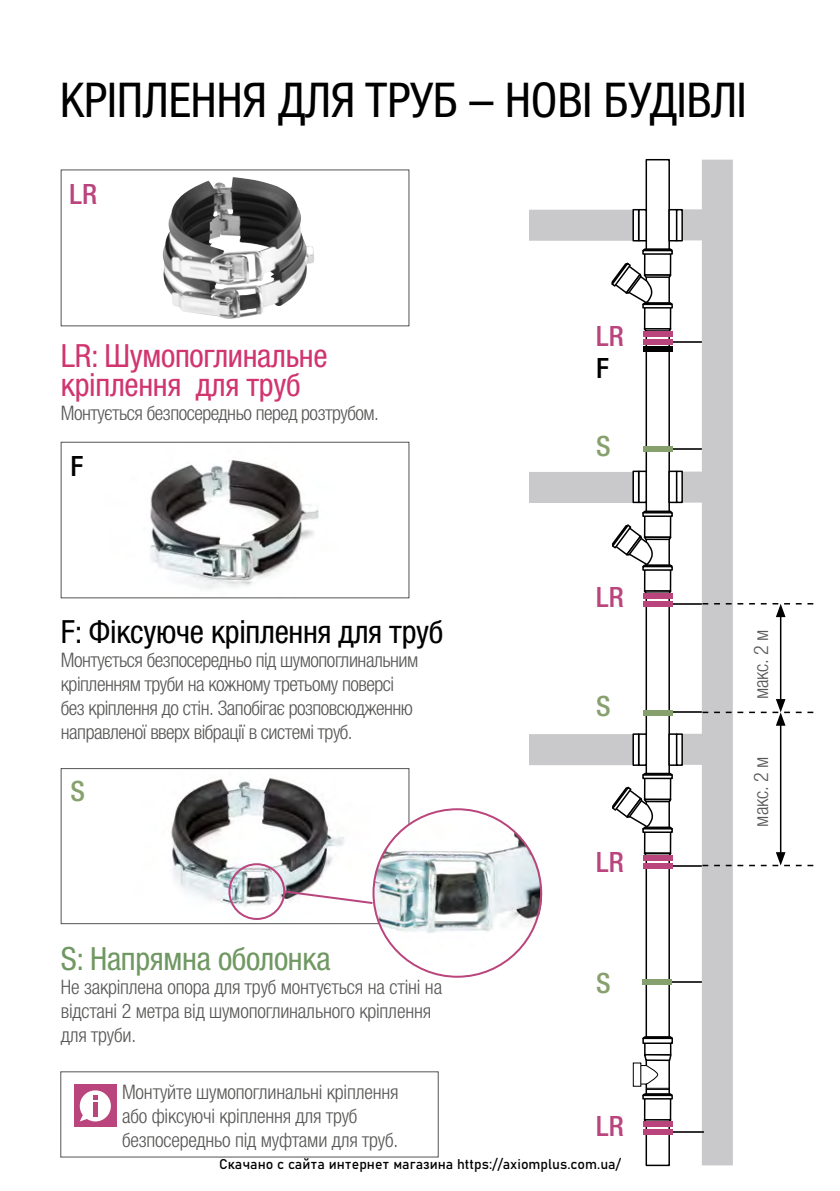
<style>
.page{position:relative;width:840px;height:1191px;background:#fff}
.page>*{position:absolute;margin:0;border:0;box-sizing:border-box;transform-origin:0 0}
.t1{font:condensed 48px "Helvetica Neue LTW1 G";color:#000}
.t2{font:condensed 32px/28.8px "Helvetica Neue LTW1 G";letter-spacing:-.01em;color:#d1356f}
.t3{font:condensed 32px "Helvetica Neue LTW1 G";letter-spacing:-.01em;color:#000}
.t4{font:condensed 32px "Helvetica Neue LTW1 G";letter-spacing:-.01em;color:#709862}
.t5{font:500 condensed 28px "Helvetica Neue LTW1 G";color:#ba457d}
.t6{font:500 condensed 28px "Helvetica Neue LTW1 G";color:#87a16e}
.t7{font:500 condensed 28px "Helvetica Neue LTW1 G";color:#000}
.t8{font:300 condensed 20px/24px "Helvetica Neue LTW1 G";letter-spacing:-.025em;color:#575756}
.t9{font:14px "Bahnschrift";color:#000}
</style>
<div class="page">
<img style="left:171px;top:778px;width:152px;height:126px">
<div style="left:61px;top:768px;width:348px;height:156px;border:1px solid #545454"></div>
<hr style="left:671px;top:341px;width:30px;height:1px;background:#333">
<hr style="left:671px;top:448px;width:31px;height:1px;background:#333">
<hr style="left:671px;top:603px;width:31px;height:1px;background:#333">
<hr style="left:671px;top:711px;width:31px;height:2px;background:#333">
<hr style="left:671px;top:981px;width:31px;height:1px;background:#333">
<hr style="left:671px;top:865px;width:32px;height:1px;background:#333">
<svg style="left:681px;top:160px;width:51px;height:1005px;fill:#c9c9cc"></svg>
<svg style="left:529px;top:159px;width:147px;height:1007px"></svg>
<svg style="left:637px;top:209px;width:9px;height:32px"></svg>
<svg style="left:632px;top:209px;width:7px;height:32px"></svg>
<div style="left:668px;top:209px;width:9px;height:32px;background:#fff;border:2px solid #000"></div>
<svg style="left:675px;top:209px;width:7px;height:32px"></svg>
<svg style="left:637px;top:470px;width:9px;height:33px"></svg>
<svg style="left:632px;top:470px;width:7px;height:33px"></svg>
<div style="left:668px;top:470px;width:9px;height:33px;background:#fff;border:2px solid #000"></div>
<svg style="left:675px;top:470px;width:7px;height:33px"></svg>
<svg style="left:637px;top:733px;width:9px;height:33px"></svg>
<svg style="left:632px;top:733px;width:7px;height:33px"></svg>
<div style="left:668px;top:733px;width:9px;height:33px;background:#fff;border:2px solid #000"></div>
<svg style="left:675px;top:733px;width:7px;height:33px"></svg>
<hr style="left:671px;top:1131px;width:32px;height:1px;background:#333">
<div style="left:642px;top:1128px;width:30px;height:6px;background:#ba457d"></div>
<div style="left:642px;top:1121px;width:30px;height:5px;background:#ba457d"></div>
<img style="left:162px;top:177px;width:152px;height:142px">
<img style="left:150px;top:460px;width:169px;height:129px">
<div style="left:61px;top:442px;width:348px;height:156px;border:1px solid #545454"></div>
<svg style="left:227px;top:807px;width:316px;height:171px"></svg>
<div style="left:74px;top:1084px;width:43px;height:43px;background:#ba457d"></div>
<svg style="left:80px;top:1090px;width:31px;height:31px"></svg>
<div style="left:60px;top:1071px;width:378px;height:86px;border:1px solid #545454"></div>
<hr style="left:779px;top:614px;width:2px;height:88px;background:#000">
<svg style="left:702px;top:603px;width:110px;height:14px"></svg>
<hr style="left:779px;top:722px;width:2px;height:133px;background:#000">
<svg style="left:702px;top:699px;width:110px;height:26px"></svg>
<svg style="left:702px;top:852px;width:110px;height:14px"></svg>
<h1 class="t1" style="left:60px;top:71px;width:687px">КРІПЛЕННЯ ДЛЯ ТРУБ – НОВІ БУДІВЛІ</h1>
<h3 class="t5" style="left:70px;top:177px;width:29px">LR</h3>
<h2 class="t2" style="left:61px;top:342px;width:268px">LR: Шумопоглинальне кріплення для труб</h2>
<p class="t8" style="left:61px;top:401px;width:319px">Монтується безпосередньо перед розтрубом.</p>
<h3 class="t7" style="left:70px;top:449px;width:14px">F</h3>
<h2 class="t3" style="left:61px;top:613px;width:384px">F: Фіксуюче кріплення для труб</h2>
<p class="t8" style="left:61px;top:648px;width:359px">Монтується безпосередньо під шумопоглинальним кріпленням труби на кожному третьому поверсі без кріплення до стін. Запобігає розповсюдженню направленої вверх вібрації в системі труб.</p>
<h3 class="t6" style="left:70px;top:774px;width:16px">S</h3>
<h2 class="t4" style="left:61px;top:939px;width:271px">S: Напрямна оболонка</h2>
<p class="t8" style="left:61px;top:975px;width:382px">Не закріплена опора для труб монтується на стіні на відстані 2 метра від шумопоглинального кріплення для труби.</p>
<p class="t8" style="left:122px;top:1080px;width:278px">Монтуйте шумопоглинальні кріплення або фіксуючі кріплення для труб безпосередньо під муфтами для труб.</p>
<h3 class="t5" style="left:596px;top:320px;width:29px">LR</h3>
<h3 class="t7" style="left:596px;top:351px;width:14px">F</h3>
<h3 class="t6" style="left:596px;top:429px;width:16px">S</h3>
<h3 class="t5" style="left:596px;top:580px;width:29px">LR</h3>
<h3 class="t6" style="left:596px;top:689px;width:16px">S</h3>
<h3 class="t5" style="left:596px;top:845px;width:29px">LR</h3>
<h3 class="t6" style="left:596px;top:966px;width:16px">S</h3>
<h3 class="t5" style="left:596px;top:1109px;width:29px">LR</h3>
<p class="t9" style="left:219px;top:1155px;width:403px">Скачано с сайта интернет магазина https://axiomplus.com.ua/</p>
<p class="t8" style="left:749px;top:699px;width:71px;rotate:-90deg">макс. 2 м</p>
<p class="t8" style="left:749px;top:826px;width:71px;rotate:-90deg">макс. 2 м</p>
</div>
